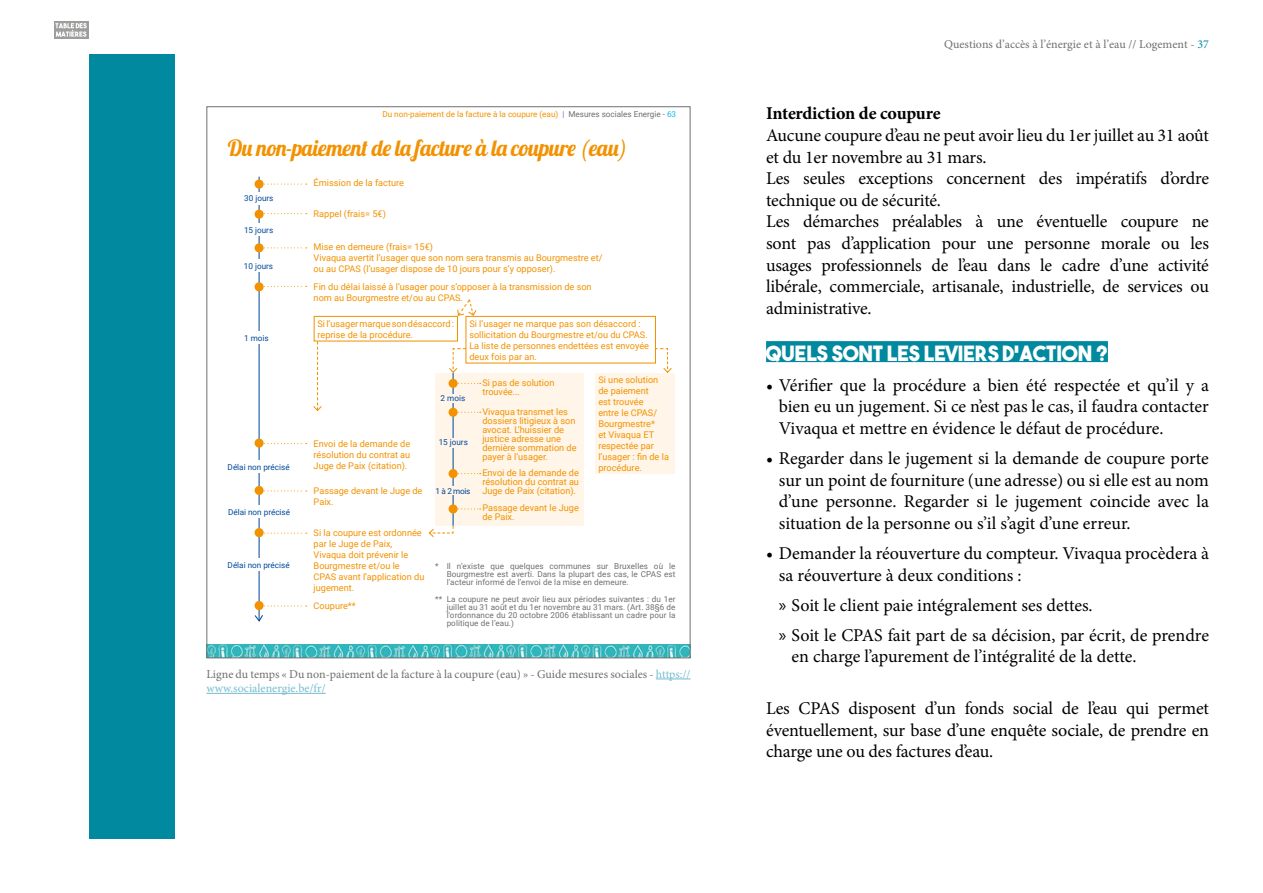
<style>
.page{position:relative;width:1263px;height:893px;background:#fff}
.page>*{position:absolute;margin:0;border:0;box-sizing:border-box;transform-origin:0 0}
.t1{font:22.35px "Lobster 1.4";letter-spacing:-.02em;color:#f39200}
.t2{font:21px "The Bold Font";color:#fff}
.t3{font:18px/21.6px "Minion Pro";letter-spacing:-.01em;color:#000}
.t4{font:700 18px "Minion Pro";letter-spacing:-.015em;color:#000}
.t5{font:12px/14.4px "Minion Pro";color:#706f6f}
.t6{font:9.15px/10.9px "Roboto";color:#f39200}
.t7{font:8.1px/8.1px "Roboto";letter-spacing:.01em;color:#706f6f;text-align:justify}
.t8{font:8.1px "Roboto";color:#00489a}
.t9{font:8.1px "Roboto";color:#f39200}
.s1{color:#5e75b8}
.s2{color:#706f6f}
.s3{color:#0bbbef}
.s4{color:#75bcd1}
.s5{color:#00899f}
.s6{font-family:"Myriad Pro"}
</style>
<div class="page">
<div style="left:54px;top:21px;width:35px;height:17px;background:#9d9d9c"></div>
<svg style="left:55px;top:23px;width:32px;height:14px"></svg>
<div style="left:89px;top:54px;width:85px;height:785px;background:#00899f"></div>
<div style="left:766px;top:341px;width:342px;height:21px;background:#00899f"></div>
<img style="left:208px;top:644px;width:480px;height:12px">
<svg style="left:656px;top:348px;width:16px;height:25px"></svg>
<svg style="left:428px;top:526px;width:26px;height:11px"></svg>
<svg style="left:449px;top:348px;width:16px;height:25px"></svg>
<svg style="left:254px;top:614px;width:9px;height:8px"></svg>
<hr style="left:259px;top:177px;width:1px;height:443px;background:#00489a">
<div style="left:255px;top:180px;width:9px;height:9px;background:#f39200;border-radius:50%"></div>
<div style="left:255px;top:210px;width:9px;height:9px;background:#f39200;border-radius:50%"></div>
<div style="left:255px;top:601px;width:9px;height:9px;background:#f39200;border-radius:50%"></div>
<div style="left:241px;top:192px;width:36px;height:12px;background:#fff"></div>
<div style="left:241px;top:332px;width:36px;height:12px;background:#fff"></div>
<div style="left:241px;top:461px;width:36px;height:12px;background:#fff"></div>
<div style="left:240px;top:505px;width:37px;height:13px;background:#fff"></div>
<div style="left:240px;top:224px;width:37px;height:12px;background:#fff"></div>
<div style="left:241px;top:260px;width:36px;height:12px;background:#fff"></div>
<svg style="left:263px;top:184px;width:44px;height:1px"></svg>
<svg style="left:263px;top:213px;width:44px;height:1px"></svg>
<svg style="left:264px;top:286px;width:43px;height:1px"></svg>
<svg style="left:264px;top:247px;width:43px;height:1px"></svg>
<svg style="left:264px;top:443px;width:43px;height:1px"></svg>
<svg style="left:264px;top:490px;width:43px;height:1px"></svg>
<svg style="left:264px;top:533px;width:43px;height:1px"></svg>
<svg style="left:263px;top:605px;width:44px;height:1px"></svg>
<div style="left:255px;top:243px;width:9px;height:9px;background:#f39200;border-radius:50%"></div>
<div style="left:255px;top:282px;width:9px;height:9px;background:#f39200;border-radius:50%"></div>
<div style="left:255px;top:439px;width:9px;height:9px;background:#f39200;border-radius:50%"></div>
<div style="left:255px;top:486px;width:9px;height:9px;background:#f39200;border-radius:50%"></div>
<div style="left:255px;top:528px;width:9px;height:9px;background:#f39200;border-radius:50%"></div>
<div style="left:240px;top:558px;width:37px;height:12px;background:#fff"></div>
<div style="left:465px;top:316px;width:191px;height:48px;border:1px solid #f39200"></div>
<div style="left:314px;top:316px;width:144px;height:26px;border:1px solid #f39200"></div>
<svg style="left:457px;top:299px;width:20px;height:18px"></svg>
<svg style="left:313px;top:342px;width:9px;height:70px"></svg>
<div style="left:595px;top:373px;width:80px;height:101px;background:#fff5e9"></div>
<div style="left:435px;top:373px;width:149px;height:153px;background:#fff5e9"></div>
<hr style="left:453px;top:373px;width:1px;height:153px;background:#00489a">
<div style="left:448px;top:379px;width:10px;height:9px;background:#f39200;border-radius:50%"></div>
<svg style="left:457px;top:383px;width:24px;height:1px"></svg>
<div style="left:435px;top:394px;width:37px;height:8px;background:#fff5e9"></div>
<div style="left:448px;top:408px;width:10px;height:9px;background:#f39200;border-radius:50%"></div>
<svg style="left:457px;top:412px;width:24px;height:1px"></svg>
<div style="left:435px;top:438px;width:37px;height:10px;background:#fff5e9"></div>
<div style="left:448px;top:469px;width:10px;height:9px;background:#f39200;border-radius:50%"></div>
<svg style="left:457px;top:473px;width:24px;height:1px"></svg>
<div style="left:435px;top:487px;width:37px;height:8px;background:#fff5e9"></div>
<div style="left:448px;top:504px;width:10px;height:9px;background:#f39200;border-radius:50%"></div>
<svg style="left:457px;top:508px;width:24px;height:1px"></svg>
<hr style="left:656px;top:679px;width:34px;height:1px;background:#75bcd1">
<hr style="left:206px;top:693px;width:120px;height:1px;background:#75bcd1">
<p class="t9" style="left:382px;top:108px;width:295px">Du non-paiement de la facture à la coupure (eau) <span class="s1">|</span> <span class="s2">Mesures sociales Energie -</span> <span class="s3">63</span></p>
<p class="t1" style="left:228px;top:134px;width:401px">Du non-paiement de la facture à la coupure (eau)</p>
<p class="t6" style="left:314px;top:177px;width:92px">Émission de la facture</p>
<p class="t6" style="left:314px;top:207px;width:74px">Rappel (frais= 5€)</p>
<p class="t6" style="left:314px;top:241px;width:290px">Mise en demeure (frais= 15€)<br>Vivaqua avertit l’usager que son nom sera transmis au Bourgmestre et/ ou au CPAS (l’usager dispose de 10 jours pour s’y opposer).</p>
<p class="t6" style="left:314px;top:281px;width:280px">Fin du délai laissé à l’usager pour s’opposer à la transmission de son nom au Bourgmestre et/ou au CPAS.</p>
<p class="t8" style="left:244px;top:193px;width:31px">30 jours</p>
<p class="t8" style="left:244px;top:224px;width:31px">15 jours</p>
<p class="t8" style="left:244px;top:260px;width:31px">10 jours</p>
<p class="t8" style="left:244px;top:332px;width:26px">1 mois</p>
<p class="t8" style="left:228px;top:461px;width:64px">Délai non précisé</p>
<p class="t8" style="left:228px;top:506px;width:64px">Délai non précisé</p>
<p class="t8" style="left:228px;top:559px;width:64px">Délai non précisé</p>
<p class="t6" style="left:318px;top:318px;width:138px">Si l’usager marque son désaccord : reprise de la procédure.</p>
<p class="t6" style="left:469px;top:318px;width:181px">Si l’usager ne marque pas son désaccord : sollicitation du Bourgmestre et/ou du CPAS.<br>La liste de personnes endettées est envoyée deux fois par an.</p>
<p class="t6" style="left:314px;top:437px;width:98px;text-align:justify">Envoi de la demande de résolution du contrat au Juge de Paix (citation).</p>
<p class="t6" style="left:314px;top:485px;width:110px">Passage devant le Juge de<br>Paix.</p>
<p class="t6" style="left:314px;top:527px;width:112px">Si la coupure est ordonnée par le Juge de Paix,<br>Vivaqua doit prévenir le<br>Bourgmestre et/ou le<br>CPAS avant l’application du jugement.</p>
<p class="t6" style="left:314px;top:600px;width:44px">Coupure**</p>
<p class="t8" style="left:441px;top:392px;width:26px">2 mois</p>
<p class="t8" style="left:439px;top:437px;width:31px">15 jours</p>
<p class="t6" style="left:482px;top:378px;width:74px;line-height:9.1px">Si pas de solution trouvée...</p>
<p class="t6" style="left:482px;top:406px;width:96px;line-height:9.1px">Vivaqua transmet les dossiers litigieux à son avocat. L’huissier de justice adresse une dernière sommation de payer à l’usager.</p>
<p class="t6" style="left:482px;top:468px;width:98px;line-height:9.1px">Envoi de la demande de résolution du contrat au</p>
<p class="t8" style="left:436px;top:485px;width:36px">1 à 2 mois</p>
<p class="t6" style="left:482px;top:482px;width:98px;line-height:17.1px">Juge de Paix (citation).<br>Passage devant le Juge</p>
<p class="t6" style="left:482px;top:511px;width:34px">de Paix.</p>
<p class="t6" style="left:598px;top:374px;width:72px">Si une solution de paiement<br>est trouvée<br>entre le CPAS/<br>Bourgmestre*<br>et Vivaqua ET respectée par l’usager : fin de la procédure.</p>
<p class="t7" style="left:447px;top:562px;width:230px;text-indent:-12px">* Il n’existe que quelques communes sur Bruxelles où le Bourgmestre est averti. Dans la plupart des cas, le CPAS est l’acteur informé de l’envoi de la mise en demeure.</p>
<p class="t7" style="left:447px;top:595px;width:230px;text-indent:-12px">** La coupure ne peut avoir lieu aux périodes suivantes : du 1er juillet au 31 août et du 1er novembre au 31 mars. (Art. 38§6 de l'ordonnance du 20 octobre 2006 établissant un cadre pour la politique de l’eau.)</p>
<p class="t5" style="left:206px;top:667px;width:486px">Ligne du temps « Du non-paiement de la facture à la coupure (eau) » - Guide mesures sociales - <span class="s4">https:// www.socialenergie.be/fr/</span></p>
<p class="t5" style="left:944px;top:37px;width:266px">Questions d’accès à l’énergie et à l’eau // Logement - <span class="s5">37</span></p>
<p class="t4" style="left:766px;top:101px;width:176px">Interdiction de coupure</p>
<p class="t3" style="left:766px;top:125px;width:444px">Aucune coupure d’eau ne peut avoir lieu du 1er juillet au 31 août et du 1er novembre au 31 mars.<br>Les seules exceptions concernent des impératifs d’ordre technique ou de sécurité.<br>Les démarches préalables à une éventuelle coupure ne sont pas d’application pour une personne morale ou les usages professionnels de l’eau dans le cadre d’une activité libérale, commerciale, artisanale, industrielle, de services ou administrative.</p>
<p class="t2" style="left:766px;top:340px;width:343px">QUELS SONT LES LEVIERS D’ACTION ?</p>
<p class="t3" style="left:779px;top:374px;width:432px;text-align:justify;text-indent:-13px">• Vérifier que la procédure a bien été respectée et qu’il y a bien eu un jugement. Si ce n’est pas le cas, il faudra contacter Vivaqua et mettre en évidence le défaut de procédure.</p>
<p class="t3" style="left:779px;top:448px;width:432px;text-align:justify;text-indent:-13px">• Regarder dans le jugement si la demande de coupure porte sur un point de fourniture (une adresse) ou si elle est au nom d’une personne. Regarder si le jugement coincide avec la situation de la personne ou s’il s’agit d’une erreur.</p>
<p class="t3" style="left:779px;top:542px;width:432px;text-indent:-13px">• Demander la réouverture du compteur. Vivaqua procèdera à sa réouverture à deux conditions :</p>
<p class="t3" style="left:779px;top:590px;width:432px;line-height:30.2px"><span class="s6">»</span> Soit le client paie intégralement ses dettes.<br><span class="s6">»</span> Soit le CPAS fait part de sa décision, par écrit, de prendre</p>
<p class="t3" style="left:792px;top:646px;width:346px">en charge l’apurement de l’intégralité de la dette.</p>
<p class="t3" style="left:766px;top:698px;width:444px;text-align:justify">Les CPAS disposent d’un fonds social de l’eau qui permet éventuellement, sur base d’une enquête sociale, de prendre en charge une ou des factures d’eau.</p>
</div>
